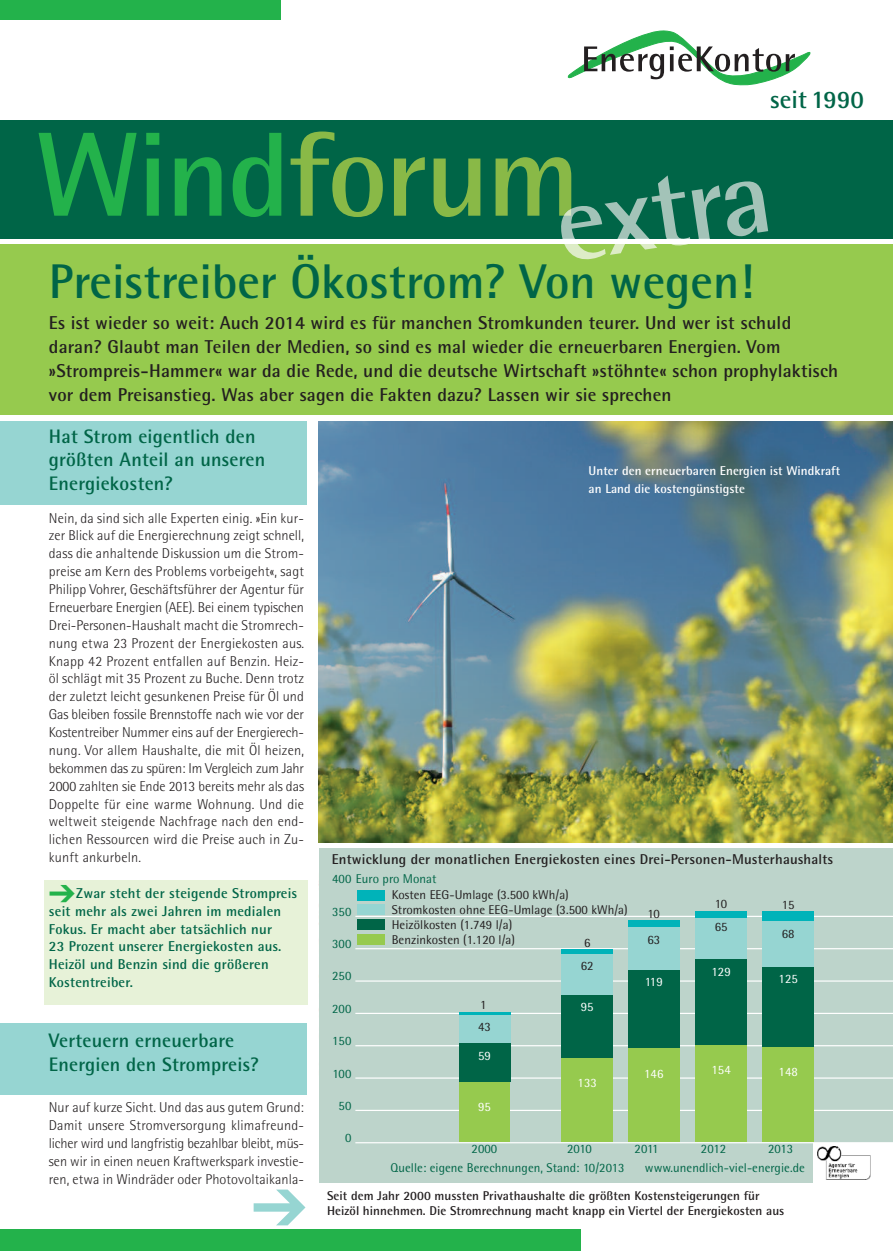
<style>
.page{position:relative;width:893px;height:1251px;background:#fff}
.page>*{position:absolute;margin:0;border:0;box-sizing:border-box;transform-origin:0 0}
.t1{font:700 120px "Agfa Rotis Semisans";letter-spacing:-.02em;color:#89b947}
.t2{font:700 48.75px "Agfa Rotis Semisans";color:#006547}
.t3{font:700 25.2px "Agfa Rotis Semisans";color:#006547}
.t4{font:700 19.5px/23.9px "Agfa Rotis Semisans";letter-spacing:.01em;color:#006547}
.t5{font:700 18.6px/23.9px "Agfa Rotis Semisans";letter-spacing:.01em;color:#231f20}
.t6{font:300 14.25px/17.9px "Agfa Rotis Semisans";letter-spacing:.01em;color:#231f20;text-align:justify}
.t7{font:700 14.25px/17.9px "Agfa Rotis Semisans";letter-spacing:.015em;color:#006547}
.t8{font:700 14.25px "Agfa Rotis Semisans";letter-spacing:.015em;color:#231f20}
.t9{font:700 12.75px/14.2px "Agfa Rotis Semisans";letter-spacing:.005em;color:#231f20}
.t10{font:12.75px/14.9px "Agfa Rotis Semisans";letter-spacing:.005em;color:#231f20}
.t11{font:12.75px "Agfa Rotis Semisans";letter-spacing:.005em;color:#006547}
.t12{font:700 12.75px/18px "Agfa Rotis Semisans";letter-spacing:.005em;color:#fff}
.t13{font:12.75px "Agfa Rotis Semisans";letter-spacing:.005em;color:#fff}
.s1{color:#23b24b}
</style>
<div class="page">
<div style="left:45px;top:880px;width:263px;height:124px;background:#e7f2d8"></div>
<div style="left:319px;top:848px;width:574px;height:335px;background:#bdd4cb"></div>
<hr style="left:355px;top:1012px;width:538px;height:1px;background:#fff">
<hr style="left:355px;top:980px;width:538px;height:1px;background:#fff">
<hr style="left:355px;top:947px;width:538px;height:2px;background:#fff">
<hr style="left:355px;top:915px;width:538px;height:1px;background:#fff">
<hr style="left:355px;top:1044px;width:538px;height:2px;background:#fff">
<hr style="left:355px;top:1077px;width:538px;height:1px;background:#fff">
<hr style="left:355px;top:1109px;width:538px;height:1px;background:#fff">
<hr style="left:355px;top:1141px;width:538px;height:2px;background:#fff">
<div style="left:0;top:421px;width:306px;height:83px;background:#96d5d2"></div>
<div style="left:0;top:1022px;width:306px;height:71px;background:#96d5d2"></div>
<div style="left:0;top:1229px;width:580px;height:21px;background:#23b24b"></div>
<div style="left:0;top:120px;width:893px;height:118px;background:#006547"></div>
<div style="left:0;top:244px;width:893px;height:171px;background:#96ca4e"></div>
<svg style="left:567px;top:31px;width:243px;height:54px"></svg>
<div style="left:813px;top:1143px;width:80px;height:41px;background:#fff"></div>
<img style="left:817px;top:1146px;width:53px;height:32px">
<img style="left:319px;top:421px;width:574px;height:421px">
<svg style="left:559px;top:175px;width:209px;height:85px"></svg>
<div style="left:0;top:0;width:280px;height:19px;background:#23b24b"></div>
<div style="left:459px;top:1081px;width:51px;height:60px;background:#96ca4e"></div>
<div style="left:459px;top:1042px;width:51px;height:39px;background:#006547"></div>
<div style="left:459px;top:1013px;width:51px;height:29px;background:#96d5d2"></div>
<hr style="left:459px;top:1011px;width:51px;height:2px;background:#00b3b9">
<div style="left:561px;top:1057px;width:51px;height:84px;background:#96ca4e"></div>
<div style="left:561px;top:994px;width:51px;height:63px;background:#006547"></div>
<div style="left:561px;top:953px;width:51px;height:41px;background:#96d5d2"></div>
<hr style="left:561px;top:949px;width:51px;height:4px;background:#00b3b9">
<div style="left:628px;top:1048px;width:51px;height:93px;background:#96ca4e"></div>
<div style="left:628px;top:969px;width:51px;height:79px;background:#006547"></div>
<div style="left:628px;top:927px;width:51px;height:42px;background:#96d5d2"></div>
<div style="left:628px;top:920px;width:51px;height:7px;background:#00b3b9"></div>
<div style="left:695px;top:1044px;width:51px;height:97px;background:#96ca4e"></div>
<div style="left:695px;top:958px;width:51px;height:86px;background:#006547"></div>
<div style="left:695px;top:915px;width:51px;height:43px;background:#96d5d2"></div>
<div style="left:695px;top:911px;width:51px;height:6px;background:#00b3b9"></div>
<div style="left:762px;top:1046px;width:51px;height:95px;background:#96ca4e"></div>
<div style="left:762px;top:966px;width:51px;height:80px;background:#006547"></div>
<div style="left:762px;top:920px;width:51px;height:46px;background:#96d5d2"></div>
<div style="left:762px;top:911px;width:51px;height:10px;background:#00b3b9"></div>
<div style="left:357px;top:934px;width:28px;height:10px;background:#96ca4e"></div>
<div style="left:357px;top:919px;width:28px;height:11px;background:#006547"></div>
<div style="left:357px;top:904px;width:28px;height:11px;background:#96d5d2"></div>
<div style="left:357px;top:889px;width:28px;height:11px;background:#00b3b9"></div>
<h1 class="t1" style="left:35px;top:133px;width:546px"><span class="s1">Wind</span>forum</h1>
<h2 class="t2" style="left:49px;top:265px;width:706px">Preistreiber Ökostrom? Von wegen!</h2>
<h3 class="t3" style="left:770px;top:90px;width:96px">seit 1990</h3>
<p class="t5" style="left:49px;top:313px;width:791px">Es ist wieder so weit: Auch 2014 wird es für manchen Stromkunden teurer. Und wer ist schuld daran? Glaubt man Teilen der Medien, so sind es mal wieder die erneuerbaren Energien. Vom »Strompreis-Hammer« war da die Rede, und die deutsche Wirtschaft »stöhnte« schon prophylaktisch vor dem Preisanstieg. Was aber sagen die Fakten dazu? Lassen wir sie sprechen</p>
<h3 class="t4" style="left:49px;top:426px;width:218px">Hat Strom eigentlich den größten Anteil an unseren<br>Energiekosten?</h3>
<p class="t6" style="left:49px;top:510px;width:257px">Nein, da sind sich alle Experten einig. »Ein kur&shy;zer Blick auf die Energierechnung zeigt schnell, dass die anhaltende Diskussion um die Strom&shy;preise am Kern des Problems vorbeigeht«, sagt Philipp Vohrer, Geschäftsführer der Agentur für Erneuerbare Energien (AEE). Bei einem typischen Drei-Personen-Haushalt macht die Stromrech&shy;nung etwa 23 Prozent der Energiekosten aus.<br>Knapp 42 Prozent entfallen auf Benzin. Heiz&shy;öl schlägt mit 35 Prozent zu Buche. Denn trotz der zuletzt leicht gesunkenen Preise für Öl und Gas bleiben fossile Brennstoffe nach wie vor der Kostentreiber Nummer eins auf der Energierech&shy;nung. Vor allem Haushalte, die mit Öl heizen, bekommen das zu spüren: Im Vergleich zum Jahr 2000 zahlten sie Ende 2013 bereits mehr als das Doppelte für eine warme Wohnung. Und die weltweit steigende Nachfrage nach den end&shy;lichen Ressourcen wird die Preise auch in Zu&shy;kunft ankurbeln.</p>
<p class="t7" style="left:49px;top:885px;width:250px"><span class="s1">➔</span>Zwar steht der steigende Strompreis seit mehr als zwei Jahren im medialen Fokus. Er macht aber tatsächlich nur<br>23 Prozent unserer Energiekosten aus.<br>Heizöl und Benzin sind die größeren Kostentreiber.</p>
<h3 class="t4" style="left:49px;top:1029px;width:212px">Verteuern erneuerbare<br>Energien den Strompreis?</h3>
<p class="t6" style="left:49px;top:1099px;width:257px">Nur auf kurze Sicht. Und das aus gutem Grund:<br>Damit unsere Stromversorgung klimafreund&shy;licher wird und langfristig bezahlbar bleibt, müs&shy;sen wir in einen neuen Kraftwerkspark investie&shy;ren, etwa in Windräder oder Photovoltaikanla-</p>
<p class="t12" style="left:589px;top:463px;width:253px">Unter den erneuerbaren Energien ist Windkraft an Land die kostengünstigste</p>
<p class="t8" style="left:332px;top:854px;width:503px">Entwicklung der monatlichen Energiekosten eines Drei-Personen-Musterhaushalts</p>
<p class="t11" style="left:332px;top:874px;width:106px">400 Euro pro Monat</p>
<p class="t11" style="left:332px;top:906px;width:21px">350</p>
<p class="t11" style="left:332px;top:939px;width:21px">300</p>
<p class="t11" style="left:332px;top:971px;width:21px">250</p>
<p class="t11" style="left:332px;top:1003px;width:21px">200</p>
<p class="t11" style="left:332px;top:1036px;width:21px">150</p>
<p class="t11" style="left:333px;top:1068px;width:20px">100</p>
<p class="t11" style="left:339px;top:1100px;width:14px">50</p>
<p class="t11" style="left:345px;top:1133px;width:8px">0</p>
<p class="t10" style="left:392px;top:888px;width:238px">Kosten EEG-Umlage (3.500 kWh/a)<br>Stromkosten ohne EEG-Umlage (3.500 kWh/a)<br>Heizölkosten (1.749 l/a)<br>Benzinkosten (1.120 l/a)</p>
<p class="t10" style="left:581px;top:931px;width:14px;line-height:23.9px">6<br>62</p>
<p class="t10" style="left:480px;top:998px;width:8px">1</p>
<p class="t10" style="left:478px;top:1019px;width:14px">43</p>
<p class="t13" style="left:478px;top:1050px;width:14px">59</p>
<p class="t13" style="left:478px;top:1102px;width:14px">95</p>
<p class="t13" style="left:581px;top:1002px;width:14px">95</p>
<p class="t13" style="left:578px;top:1078px;width:21px">133</p>
<p class="t10" style="left:647px;top:901px;width:14px;line-height:26.2px">10<br>63</p>
<p class="t13" style="left:645px;top:976px;width:19px">119</p>
<p class="t13" style="left:644px;top:1069px;width:21px">146</p>
<p class="t10" style="left:715px;top:893px;width:14px;line-height:23.2px">10<br>65</p>
<p class="t13" style="left:711px;top:967px;width:21px">129</p>
<p class="t13" style="left:711px;top:1064px;width:21px">154</p>
<p class="t10" style="left:782px;top:898px;width:14px">15</p>
<p class="t10" style="left:782px;top:926px;width:14px">68</p>
<p class="t13" style="left:779px;top:974px;width:21px">125</p>
<p class="t13" style="left:779px;top:1066px;width:21px">148</p>
<p class="t11" style="left:472px;top:1144px;width:27px">2000</p>
<p class="t11" style="left:567px;top:1144px;width:26px">2010</p>
<p class="t11" style="left:635px;top:1144px;width:25px">2011</p>
<p class="t11" style="left:701px;top:1144px;width:27px">2012</p>
<p class="t11" style="left:768px;top:1144px;width:27px">2013</p>
<p class="t11" style="left:391px;top:1162px;width:235px">Quelle: eigene Berechnungen, Stand: 10/2013</p>
<p class="t11" style="left:645px;top:1162px;width:161px">www.unendlich-viel-energie.de</p>
<p class="t9" style="left:327px;top:1189px;width:459px">Seit dem Jahr 2000 mussten Privathaushalte die größten Kostensteigerungen für<br>Heizöl hinnehmen. Die Stromrechnung macht knapp ein Viertel der Energiekosten aus</p>
</div>
